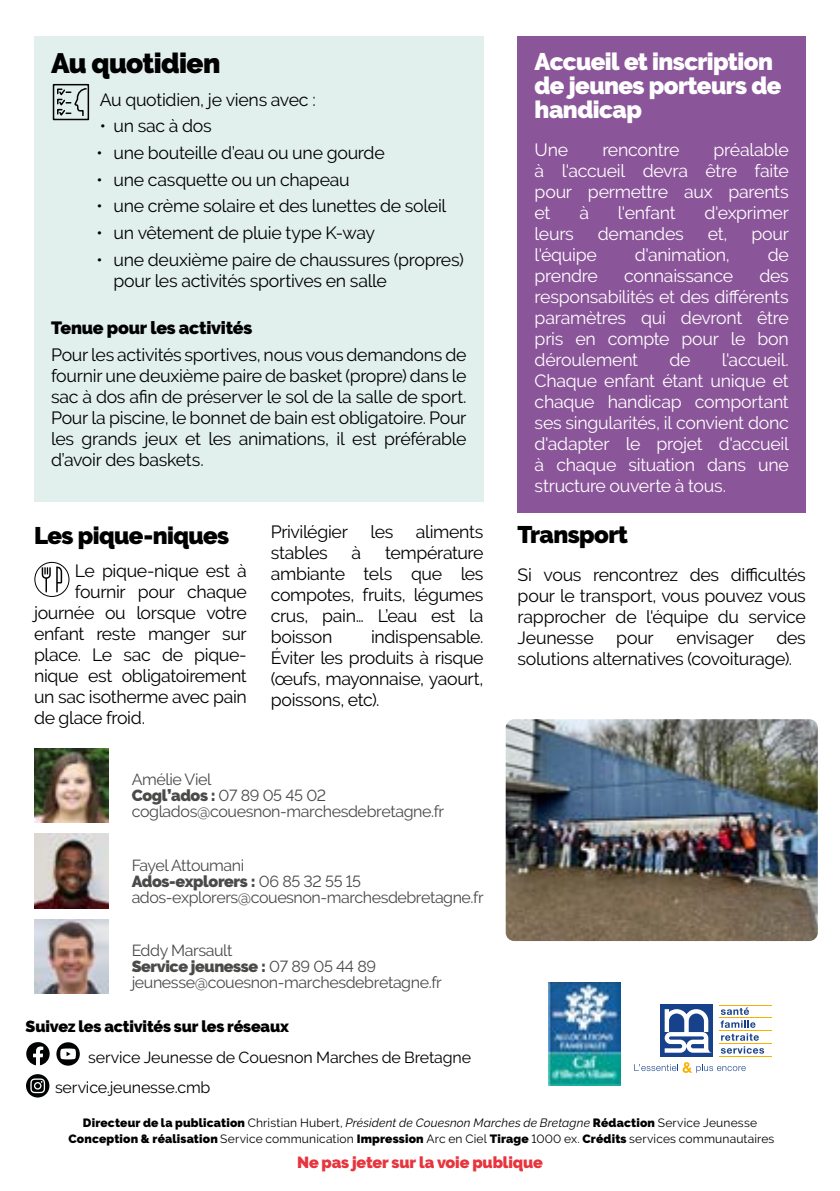
<style>
.page{position:relative;width:840px;height:1191px;background:#fff}
.page>*{position:absolute;margin:0;border:0;box-sizing:border-box;transform-origin:0 0}
.t1{font:900 28px "Raleway";letter-spacing:-.02em;color:#000}
.t2{font:900 24px/24px "Raleway";letter-spacing:-.025em;color:#fff}
.t3{font:900 24px "Raleway";letter-spacing:-.02em;color:#000}
.t4{font:17.8px/21px "Raleway";letter-spacing:-.02em;color:#000;text-align:justify}
.t5{font:17.8px/21px "Raleway";letter-spacing:-.015em;color:#fff;text-align:justify}
.t6{font:900 17.8px "Raleway";letter-spacing:-.015em;color:#000}
.t7{font:16px/16px "Raleway";letter-spacing:-.025em;color:#4a4a49}
.t8{font:16px/30.6px "Raleway";letter-spacing:-.01em;color:#000}
.t9{font:900 16px "Raleway";letter-spacing:-.015em;color:#000}
.t10{font:900 16px "Raleway";letter-spacing:-.01em;color:#e7343d}
.t11{font:12px/16px "Raleway";letter-spacing:.015em;color:#000;text-align:center}
.s1{font-weight:900}
.s2{font-style:italic}
</style>
<div class="page">
<img style="left:34px;top:748px;width:74px;height:74px">
<img style="left:548px;top:982px;width:71px;height:103px">
<svg style="left:720px;top:1007px;width:35px;height:20px"></svg>
<svg style="left:721px;top:1033px;width:37px;height:7px"></svg>
<svg style="left:720px;top:1046px;width:43px;height:7px"></svg>
<hr style="left:719px;top:1004px;width:52px;height:1px;background:#f9b000">
<hr style="left:719px;top:1017px;width:52px;height:1px;background:#f9b000">
<hr style="left:719px;top:1030px;width:52px;height:1px;background:#f9b000">
<hr style="left:719px;top:1043px;width:52px;height:1px;background:#f9b000">
<hr style="left:719px;top:1056px;width:52px;height:1px;background:#f9b000">
<div style="left:660px;top:1004px;width:52px;height:53px;background:#17428b"></div>
<svg style="left:664px;top:1009px;width:46px;height:43px"></svg>
<svg style="left:634px;top:1062px;width:111px;height:11px"></svg>
<div style="left:517px;top:36px;width:288px;height:476px;background:#8b5599"></div>
<div style="left:34px;top:36px;width:449px;height:466px;background:#e1f0ec"></div>
<img style="left:34px;top:919px;width:74px;height:75px">
<svg style="left:35px;top:562px;width:34px;height:34px"></svg>
<svg style="left:42px;top:566px;width:20px;height:26px"></svg>
<div style="left:35px;top:562px;width:34px;height:35px;border:1px solid #000;border-radius:50%"></div>
<svg style="left:56px;top:83px;width:32px;height:38px"></svg>
<div style="left:53px;top:84px;width:36px;height:36px;border:2px solid #000"></div>
<img style="left:34px;top:834px;width:74px;height:74px">
<svg style="left:26px;top:1042px;width:24px;height:23px"></svg>
<svg style="left:56px;top:1042px;width:24px;height:23px"></svg>
<svg style="left:60px;top:1048px;width:16px;height:11px"></svg>
<svg style="left:26px;top:1074px;width:23px;height:23px"></svg>
<svg style="left:30px;top:1078px;width:15px;height:15px"></svg>
<img style="left:505px;top:719px;width:312px;height:222px">
<h1 class="t1" style="left:51px;top:47px;width:171px">Au quotidien</h1>
<p class="t4" style="left:100px;top:89px;width:217px">Au quotidien, je viens avec :</p>
<p class="t4" style="left:100px;top:115px;width:114px">• un sac à dos</p>
<p class="t4" style="left:96px;top:142px;width:289px">• une bouteille d’eau ou une gourde</p>
<p class="t4" style="left:96px;top:169px;width:254px">• une casquette ou un chapeau</p>
<p class="t4" style="left:96px;top:195px;width:351px">• une crème solaire et des lunettes de soleil</p>
<p class="t4" style="left:96px;top:222px;width:280px">• un vêtement de pluie type K-way</p>
<p class="t4" style="left:113px;top:249px;width:351px;text-indent:-17px">• une deuxième paire de chaussures (propres) pour les activités sportives en salle</p>
<p class="t6" style="left:51px;top:318px;width:202px">Tenue pour les activités</p>
<p class="t4" style="left:51px;top:344px;width:416px">Pour les activités sportives, nous vous demandons de fournir une deuxième paire de basket (propre) dans le sac à dos afin de préserver le sol de la salle de sport.<br>Pour la piscine, le bonnet de bain est obligatoire. Pour les grands jeux et les animations, il est préférable d’avoir des baskets.</p>
<h2 class="t3" style="left:34px;top:522px;width:197px">Les pique-niques</h2>
<p class="t4" style="left:75px;top:560px;width:173px">Le pique-nique est à</p>
<p class="t4" style="left:75px;top:581px;width:173px">fournir pour chaque</p>
<p class="t4" style="left:34px;top:602px;width:214px">journée ou lorsque votre</p>
<p class="t4" style="left:34px;top:623px;width:214px">enfant reste manger sur</p>
<p class="t4" style="left:34px;top:644px;width:214px">place. Le sac de pique-</p>
<p class="t4" style="left:34px;top:665px;width:214px">nique est obligatoirement</p>
<p class="t4" style="left:34px;top:686px;width:214px">un sac isotherme avec pain</p>
<p class="t4" style="left:34px;top:707px;width:112px">de glace froid.</p>
<p class="t4" style="left:271px;top:521px;width:78px">Privilégier</p>
<p class="t4" style="left:370px;top:521px;width:24px">les</p>
<p class="t4" style="left:415px;top:521px;width:69px">aliments</p>
<p class="t4" style="left:271px;top:542px;width:58px">stables</p>
<p class="t4" style="left:351px;top:542px;width:11px">à</p>
<p class="t4" style="left:271px;top:542px;width:214px;text-indent:114px">température ambiante tels que les compotes, fruits, légumes crus, pain… L’eau est la boisson</p>
<p class="t4" style="left:271px;top:626px;width:214px;text-indent:100px">indispensable.<br>Éviter les produits à risque (œufs, mayonnaise, yaourt, poissons, etc).</p>
<p class="t7" style="left:132px;top:771px;width:314px">Amélie Viel<br><span class="s1">Cogl’ados :</span> 07 89 05 45 02 coglados@couesnon-marchesdebretagne.fr</p>
<p class="t7" style="left:132px;top:857px;width:353px">Fayel Attoumani<br><span class="s1">Ados-explorers :</span> 06 85 32 55 15 ados-explorers@couesnon-marchesdebretagne.fr</p>
<p class="t7" style="left:132px;top:942px;width:311px">Eddy Marsault<br><span class="s1">Service jeunesse :</span> 07 89 05 44 89 jeunesse@couesnon-marchesdebretagne.fr</p>
<p class="t9" style="left:26px;top:1017px;width:265px">Suivez les activités sur les réseaux</p>
<p class="t8" style="left:55px;top:1042px;width:417px;text-indent:33px">service Jeunesse de Couesnon Marches de Bretagne service.jeunesse.cmb</p>
<h2 class="t2" style="left:534px;top:50px;width:248px">Accueil et inscription de jeunes porteurs de handicap</h2>
<p class="t5" style="left:534px;top:140px;width:35px">Une</p>
<p class="t5" style="left:602px;top:140px;width:78px">rencontre</p>
<p class="t5" style="left:534px;top:140px;width:255px;text-indent:179px">préalable à l'accueil devra être faite pour permettre aux parents et</p>
<p class="t5" style="left:579px;top:203px;width:11px">à</p>
<p class="t5" style="left:617px;top:203px;width:59px">l'enfant</p>
<p class="t5" style="left:704px;top:203px;width:86px">d'exprimer</p>
<p class="t5" style="left:534px;top:224px;width:41px">leurs</p>
<p class="t5" style="left:597px;top:224px;width:87px">demandes</p>
<p class="t5" style="left:707px;top:224px;width:21px">et,</p>
<p class="t5" style="left:751px;top:224px;width:39px">pour</p>
<p class="t5" style="left:534px;top:245px;width:64px">l'équipe</p>
<p class="t5" style="left:634px;top:245px;width:97px">d'animation,</p>
<p class="t5" style="left:767px;top:245px;width:23px">de</p>
<p class="t5" style="left:534px;top:266px;width:65px">prendre</p>
<p class="t5" style="left:624px;top:266px;width:110px">connaissance</p>
<p class="t5" style="left:534px;top:266px;width:255px;text-indent:225px">des responsabilités et des différents paramètres qui devront être pris en compte pour le bon déroulement</p>
<p class="t5" style="left:534px;top:350px;width:256px;text-indent:187px">l'accueil.<br>Chaque enfant étant unique et chaque handicap comportant ses singularités, il convient donc d'adapter le projet d'accueil à chaque situation dans une structure ouverte à tous.</p>
<p class="t5" style="left:669px;top:350px;width:23px">de</p>
<h2 class="t3" style="left:517px;top:521px;width:112px">Transport</h2>
<p class="t4" style="left:517px;top:564px;width:290px">Si vous rencontrez des difficultés pour le transport, vous pouvez vous rapprocher de l'équipe du service Jeunesse</p>
<p class="t4" style="left:517px;top:627px;width:289px;text-indent:259px">des solutions alternatives (covoiturage).</p>
<p class="t4" style="left:616px;top:627px;width:39px">pour</p>
<p class="t4" style="left:676px;top:627px;width:79px">envisager</p>
<p class="t11" style="left:68px;top:1115px;width:707px"><span class="s1">Directeur de la publication</span> Christian Hubert, <span class="s2">Président de Couesnon Marches de Bretagne</span> <span class="s1">Rédaction</span> Service Jeunesse<br><span class="s1">Conception &amp; réalisation</span> Service communication <span class="s1">Impression</span> Arc en Ciel <span class="s1">Tirage</span> 1000 ex. <span class="s1">Crédits</span> services communautaires</p>
<p class="t10" style="left:297px;top:1153px;width:247px">Ne pas jeter sur la voie publique</p>
</div>
